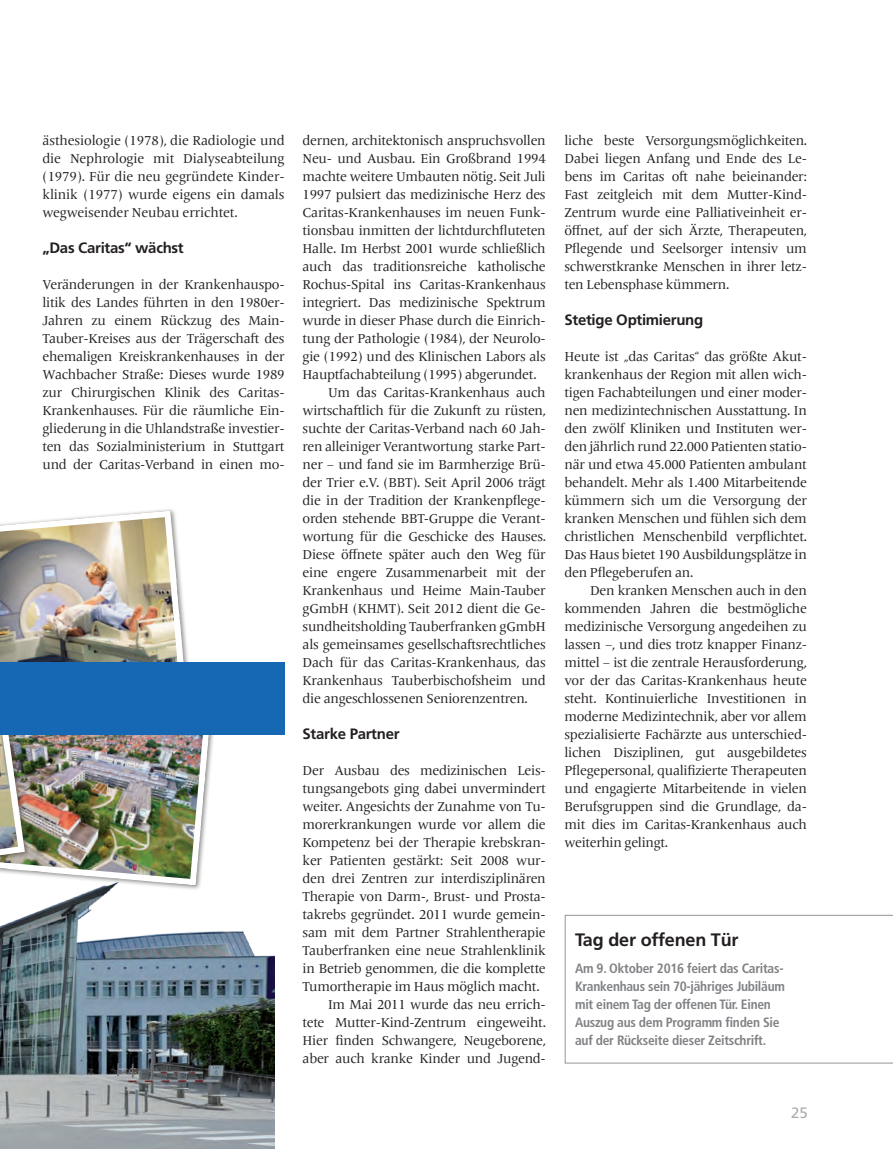
<style>
.page{position:relative;width:893px;height:1149px;background:#fff}
.page>*{position:absolute;margin:0;border:0;box-sizing:border-box;transform-origin:0 0}
.Blickpunkt_Headline{font:700 18px "Frutiger";letter-spacing:-.01em;color:#231f20}
.Subheadline_10_12{font:700 15px "Frutiger";letter-spacing:-.02em;color:#231f20}
.Fließtext_9_12{font:15px "Frutiger";color:#aaabaf}
.Fließtext_9_12-2{font:13.5px/18px "Frutiger Serif LT Pro";letter-spacing:-.02em;color:#231f20;text-align:justify}
.Fließtext_9_12_Einzu{font:13.5px/18px "Frutiger Serif LT Pro";letter-spacing:-.02em;color:#231f20;text-align:justify}
.Blickpunkt_Fließtext{font:700 condensed 13.5px/18px "Frutiger LT Pro";letter-spacing:-.02em;color:#808285}
</style>
<div class="page">
<img style="left:0;top:734px;width:274px;height:414px">
<svg style="left:565px;top:914px;width:328px;height:149px"></svg>
<div style="left:0;top:704px;width:215px;height:187px;background:#231f20;opacity:.5"></div>
<img style="left:0;top:509px;width:213px;height:379px">
<div style="left:0;top:662px;width:285px;height:72px;background:#1768b4"></div>
<p class="Fließtext_9_12_Einzu" style="left:43px;top:131px;width:244px">ästhesiologie (1978), die Radiologie und die Nephrologie mit Dialyseabteilung (1979). Für die neu gegründete Kinder&shy;klinik (1977) wurde eigens ein damals wegweisender Neubau errichtet.</p>
<p class="Subheadline_10_12" style="left:43px;top:239px;width:143px">„Das Caritas“ wächst</p>
<p class="Fließtext_9_12-2" style="left:43px;top:275px;width:244px">Veränderungen in der Krankenhauspo&shy;litik des Landes führten in den 1980er-Jahren zu einem Rückzug des Main-Tauber-Kreises aus der Trägerschaft des ehemaligen Kreiskrankenhauses in der Wachbacher Straße: Dieses wurde 1989 zur Chirurgischen Klinik des Caritas-Krankenhauses. Für die räumliche Ein&shy;gliederung in die Uhlandstraße investier&shy;ten das Sozialministerium in Stuttgart und der Caritas-Verband in einen mo-</p>
<p class="Fließtext_9_12-2" style="left:303px;top:131px;width:245px">dernen, architektonisch anspruchsvollen Neu- und Ausbau. Ein Großbrand 1994 machte weitere Umbauten nötig. Seit Juli 1997 pulsiert das medizinische Herz des Caritas-Krankenhauses im neuen Funk&shy;tionsbau inmitten der lichtdurchfluteten Halle. Im Herbst 2001 wurde schließlich auch das traditionsreiche katholische Rochus-Spital ins Caritas-Krankenhaus integriert. Das medizinische Spektrum wurde in dieser Phase durch die Einrich&shy;tung der Pathologie (1984), der Neurolo&shy;gie (1992) und des Klinischen Labors als Hauptfachabteilung (1995) abgerundet.</p>
<p class="Fließtext_9_12_Einzu" style="left:303px;top:383px;width:245px;text-indent:26px">Um das Caritas-Krankenhaus auch wirtschaftlich für die Zukunft zu rüsten, suchte der Caritas-Verband nach 60 Jah&shy;ren alleiniger Verantwortung starke Part&shy;ner – und fand sie im Barmherzige Brü&shy;der Trier e.V. (BBT). Seit April 2006 trägt die in der Tradition der Krankenpflege&shy;orden stehende BBT-Gruppe die Verant&shy;wortung für die Geschicke des Hauses.<br>Diese öffnete später auch den Weg für eine engere Zusammenarbeit mit der Krankenhaus und Heime Main-Tauber gGmbH (KHMT). Seit 2012 dient die Ge&shy;sundheitsholding Tauberfranken gGmbH als gemeinsames gesellschaftsrechtliches Dach für das Caritas-Krankenhaus, das Krankenhaus Tauberbischofsheim und die angeschlossenen Seniorenzentren.</p>
<p class="Subheadline_10_12" style="left:303px;top:725px;width:98px">Starke Partner</p>
<p class="Fließtext_9_12-2" style="left:303px;top:761px;width:245px">Der Ausbau des medizinischen Leis&shy;tungsangebots ging dabei unvermindert weiter. Angesichts der Zunahme von Tu&shy;morerkrankungen wurde vor allem die Kompetenz bei der Therapie krebskran&shy;ker Patienten gestärkt: Seit 2008 wur&shy;den drei Zentren zur interdisziplinären Therapie von Darm-, Brust- und Prosta&shy;takrebs gegründet. 2011 wurde gemein&shy;sam mit dem Partner Strahlentherapie Tauberfranken eine neue Strahlenklinik in Betrieb genommen, die die komplette Tumortherapie im Haus möglich macht.</p>
<p class="Fließtext_9_12_Einzu" style="left:303px;top:995px;width:245px;text-indent:26px">Im Mai 2011 wurde das neu errich&shy;tete Mutter-Kind-Zentrum eingeweiht.<br>Hier finden Schwangere, Neugeborene, aber auch kranke Kinder und Jugend-</p>
<p class="Fließtext_9_12_Einzu" style="left:564px;top:131px;width:244px">liche beste Versorgungsmöglichkeiten.<br>Dabei liegen Anfang und Ende des Le&shy;bens im Caritas oft nahe beieinander:<br>Fast zeitgleich mit dem Mutter-Kind-Zentrum wurde eine Palliativeinheit er&shy;öffnet, auf der sich Ärzte, Therapeuten, Pflegende und Seelsorger intensiv um schwerstkranke Menschen in ihrer letz&shy;ten Lebensphase kümmern.</p>
<p class="Subheadline_10_12" style="left:564px;top:311px;width:140px">Stetige Optimierung</p>
<p class="Fließtext_9_12-2" style="left:564px;top:347px;width:244px">Heute ist „das Caritas“ das größte Akut&shy;krankenhaus der Region mit allen wich&shy;tigen Fachabteilungen und einer moder&shy;nen medizintechnischen Ausstattung. In den zwölf Kliniken und Instituten wer&shy;den jährlich rund 22.000 Patienten statio&shy;när und etwa 45.000 Patienten ambulant behandelt. Mehr als 1.400 Mitarbeitende kümmern sich um die Versorgung der kranken Menschen und fühlen sich dem christlichen Menschenbild verpflichtet.<br>Das Haus bietet 190 Ausbildungsplätze in den Pflegeberufen an.</p>
<p class="Fließtext_9_12_Einzu" style="left:564px;top:581px;width:244px;text-indent:26px">Den kranken Menschen auch in den kommenden Jahren die bestmögliche medizinische Versorgung angedeihen zu lassen –, und dies trotz knapper Finanz&shy;mittel – ist die zentrale Herausforderung, vor der das Caritas-Krankenhaus heute steht. Kontinuierliche Investitionen in moderne Medizintechnik, aber vor allem spezialisierte Fachärzte aus unterschied&shy;lichen Disziplinen, gut ausgebildetes Pflegepersonal, qualifizierte Therapeuten und engagierte Mitarbeitende in vielen Berufsgruppen sind die Grundlage, da&shy;mit dies im Caritas-Krankenhaus auch weiterhin gelingt.</p>
<p class="Blickpunkt_Headline" style="left:575px;top:929px;width:165px">Tag der offenen Tür</p>
<p class="Blickpunkt_Fließtext" style="left:575px;top:959px;width:211px">Am 9. Oktober 2016 feiert das Caritas-Krankenhaus sein 70-jähriges Jubiläum mit einem Tag der offenen Tür. Einen Auszug aus dem Programm finden Sie auf der Rückseite dieser Zeitschrift.</p>
<p class="Fließtext_9_12" style="left:791px;top:1103px;width:18px">25</p>
</div>
